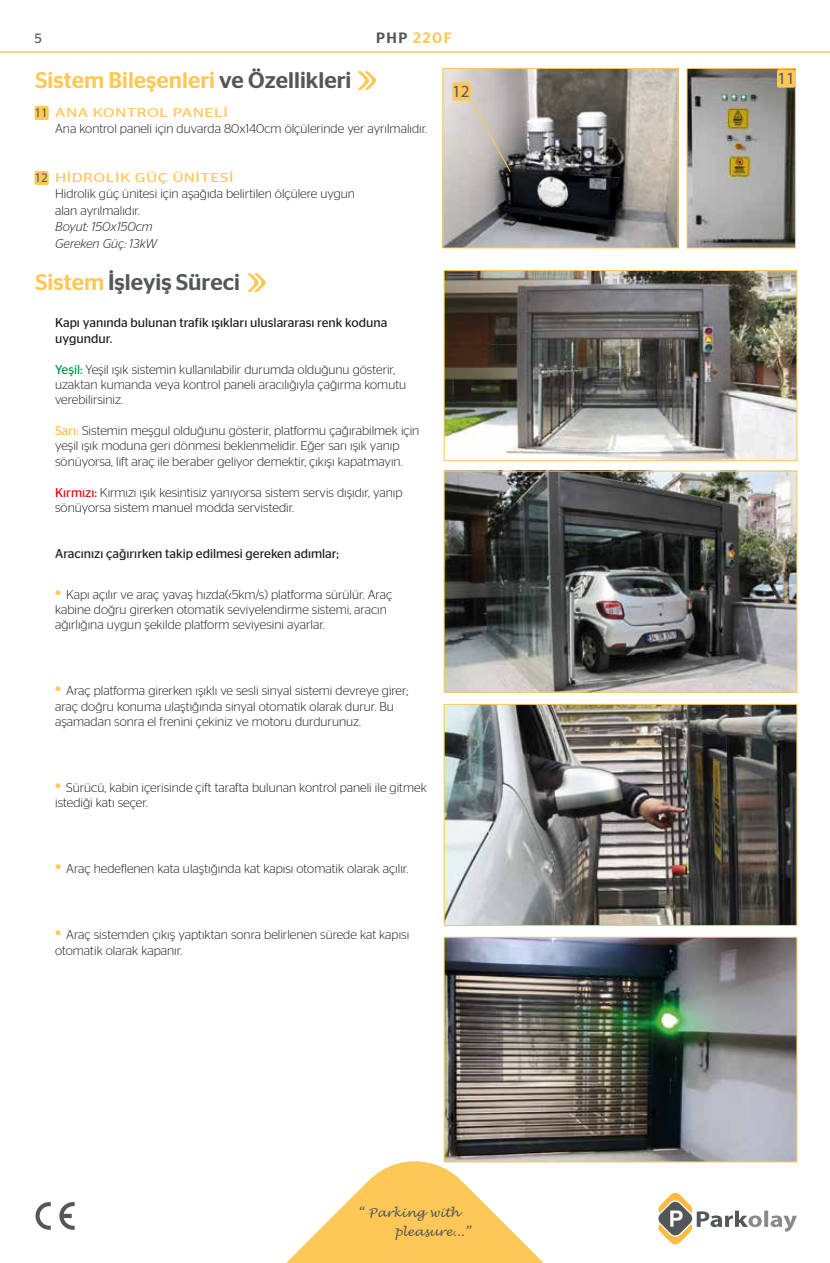
<style>
.page{position:relative;width:830px;height:1263px;background:#fff}
.page>*{position:absolute;margin:0;border:0;box-sizing:border-box;transform-origin:0 0}
.t1{font:500 22.65px "Stag Sans";color:#fdc858}
.t2{font:500 22.65px "Stag Sans";color:#54575a}
.t3{font:17.1px "Myriad Pro";color:#54575a}
.t4{font:500 15px "Stag Sans";letter-spacing:.1em;color:#fdc858}
.t5{font:13.5px "Stag Sans";color:#54575a}
.t6{font:13.05px "Myriad Pro";color:#54575a}
.t7{font:300 12.75px/15.5px "Stag Sans";color:#1d1d1b}
.t8{font:12.75px/15.5px "Stag Sans";color:#1d1d1b}
.t9{font:12.75px "Stag Sans";letter-spacing:.025em;color:#fdc858;scale:1.29 1}
.t10{font:italic 300 12.75px/16.5px "Stag Sans";color:#1d1d1b}
.t11{font:italic 12.15px/18.8px "Lucida Handwriting";color:#54575a}
.s1{color:#54575a}
.s2{color:#fdc858}
.s3{font-weight:400;color:#009641}
.s4{font-weight:400;color:#fbbc41}
.s5{font-weight:400;color:#e30613}
.s6{font-size:21px;color:#fdc858}
</style>
<div class="page">
<svg style="left:286px;top:1161px;width:301px;height:102px"></svg>
<hr style="left:0;top:51px;width:829px;height:2px;background:#fdc858">
<svg style="left:357px;top:71px;width:19px;height:19px"></svg>
<div style="left:35px;top:106px;width:14px;height:14px;background:#fdc858;border-radius:2px"></div>
<div style="left:35px;top:171px;width:14px;height:14px;background:#fdc858;border-radius:2px"></div>
<svg style="left:247px;top:273px;width:18px;height:19px"></svg>
<img style="left:688px;top:70px;width:105px;height:176px">
<div style="left:686px;top:68px;width:109px;height:180px;border:1px solid #fdc858"></div>
<img style="left:444px;top:70px;width:232px;height:176px">
<div style="left:442px;top:68px;width:236px;height:180px;border:1px solid #fdc858"></div>
<svg style="left:468px;top:97px;width:42px;height:75px;background:#beb8b3"></svg>
<div style="left:452px;top:82px;width:18px;height:19px;background:#fdc858;border-radius:2px"></div>
<div style="left:776px;top:69px;width:19px;height:19px;background:#fdc858;border-radius:2px"></div>
<svg style="left:35px;top:1202px;width:40px;height:28px"></svg>
<img style="left:445px;top:706px;width:349px;height:218px">
<img style="left:445px;top:272px;width:349px;height:187px">
<div style="left:443px;top:270px;width:353px;height:191px;border:1px solid #fdc858"></div>
<img style="left:445px;top:939px;width:349px;height:221px">
<div style="left:443px;top:937px;width:353px;height:225px;border:1px solid #fdc858"></div>
<img style="left:445px;top:473px;width:349px;height:218px">
<div style="left:443px;top:471px;width:353px;height:222px;border:1px solid #fdc858"></div>
<div style="left:443px;top:704px;width:353px;height:222px;border:1px solid #fdc858"></div>
<svg style="left:658px;top:1193px;width:138px;height:51px"></svg>
<p class="t5" style="left:35px;top:31px;width:9px">5</p>
<p class="t4" style="left:376px;top:30px;width:77px"><span class="s1">PHP</span> 220F</p>
<h1 class="t1" style="left:35px;top:67px;width:317px">Sistem Bileşenleri <span class="s1">ve Özellikleri</span></h1>
<h2 class="t3" style="left:452px;top:81px;width:19px">12</h2>
<p class="t6" style="left:35px;top:105px;width:15px">11</p>
<p class="t6" style="left:35px;top:170px;width:15px">12</p>
<p class="t9" style="left:55px;top:105px;width:135px">ANA KONTROL PANELİ</p>
<p class="t7" style="left:55px;top:121px;width:373px">Ana kontrol paneli için duvarda 80x140cm ölçülerinde yer ayrılmalıdır.</p>
<p class="t9" style="left:55px;top:170px;width:140px">HİDROLİK GÜÇ ÜNİTESİ</p>
<p class="t7" style="left:55px;top:185px;width:301px;line-height:16.5px">Hidrolik güç ünitesi için aşağıda belirtilen ölçülere uygun alan ayrılmalıdır.</p>
<p class="t10" style="left:55px;top:218px;width:103px">Boyut: 150x150cm<br>Gereken Güç: 13kW</p>
<h1 class="t2" style="left:35px;top:269px;width:206px"><span class="s2">Sistem</span> İşleyiş Süreci</h1>
<p class="t8" style="left:55px;top:315px;width:333px">Kapı yanında bulunan trafik ışıkları uluslararası renk koduna uygundur.</p>
<p class="t7" style="left:55px;top:361px;width:352px"><span class="s3">Yeşil:</span> Yeşil ışık sistemin kullanılabilir durumda olduğunu gösterir, uzaktan kumanda veya kontrol paneli aracılığıyla çağırma komutu verebilirsiniz.</p>
<p class="t7" style="left:55px;top:423px;width:365px"><span class="s4">Sarı:</span> Sistemin meşgul olduğunu gösterir, platformu çağırabilmek için yeşil ışık moduna geri dönmesi beklenmelidir. Eğer sarı ışık yanıp sönüyorsa, lift araç ile beraber geliyor demektir, çıkışı kapatmayın.</p>
<p class="t7" style="left:55px;top:484px;width:349px"><span class="s5">Kırmızı:</span> Kırmızı ışık kesintisiz yanıyorsa sistem servis dışıdır, yanıp sönüyorsa sistem manuel modda servistedir.</p>
<p class="t8" style="left:55px;top:546px;width:285px">Aracınızı çağırırken takip edilmesi gereken adımlar;</p>
<p class="t7" style="left:55px;top:586px;width:338px"><span class="s6">•</span> Kapı açılır ve araç yavaş hızda(‹5km/s) platforma sürülür. Araç kabine doğru girerken otomatik seviyelendirme sistemi, aracın ağırlığına uygun şekilde platform seviyesini ayarlar.</p>
<p class="t7" style="left:55px;top:683px;width:354px"><span class="s6">•</span> Araç platforma girerken ışıklı ve sesli sinyal sistemi devreye girer; araç doğru konuma ulaştığında sinyal otomatik olarak durur. Bu aşamadan sonra el frenini çekiniz ve motoru durdurunuz.</p>
<p class="t7" style="left:55px;top:779px;width:373px"><span class="s6">•</span> Sürücü, kabin içerisinde çift tarafta bulunan kontrol paneli ile gitmek istediği katı seçer.</p>
<p class="t7" style="left:55px;top:860px;width:354px"><span class="s6">•</span> Araç hedeflenen kata ulaştığında kat kapısı otomatik olarak açılır.</p>
<p class="t7" style="left:55px;top:926px;width:355px;line-height:16.5px"><span class="s6">•</span> Araç sistemden çıkış yaptıktan sonra belirlenen sürede kat kapısı otomatik olarak kapanır.</p>
<p class="t11" style="left:394px;top:1204px;width:77px;text-indent:-37px">“ Parking with pleasure...”</p>
<h2 class="t3" style="left:777px;top:68px;width:19px">11</h2>
</div>
